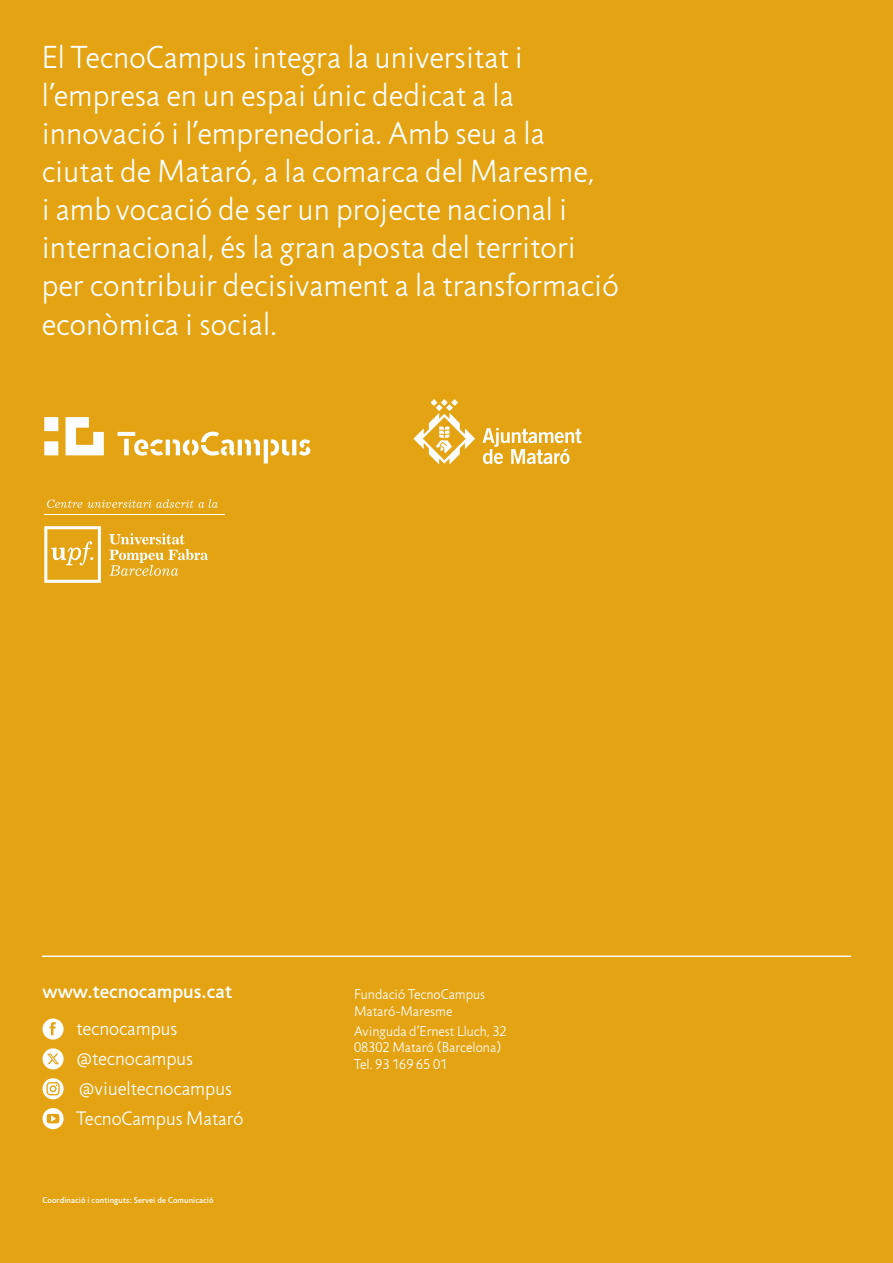
<style>
.page{position:relative;width:893px;height:1263px;background:#e4a312}
.page>*{position:absolute;margin:0;border:0;box-sizing:border-box;transform-origin:0 0}
.t1{font:300 32.25px/38.1px "Jigsaw";letter-spacing:.005em;color:#fff}
.t2{font:500 20.4px "Jigsaw";color:#fff}
.t3{font:300 19.8px/30px "Jigsaw";color:#fff}
.t4{font:300 14.25px/16.5px "Jigsaw";color:#fff}
.t5{font:500 8.55px "Jigsaw";letter-spacing:.01em;color:#fff}
</style>
<div class="page">
<svg style="left:43px;top:1078px;width:21px;height:21px"></svg>
<svg style="left:43px;top:1018px;width:21px;height:21px"></svg>
<svg style="left:43px;top:1108px;width:21px;height:21px"></svg>
<hr style="left:43px;top:955px;width:807px;height:2px;background:#fff">
<svg style="left:482px;top:428px;width:99px;height:36px"></svg>
<svg style="left:413px;top:399px;width:62px;height:65px"></svg>
<svg style="left:118px;top:432px;width:192px;height:31px"></svg>
<svg style="left:44px;top:417px;width:60px;height:38px"></svg>
<svg style="left:47px;top:499px;width:171px;height:9px"></svg>
<hr style="left:44px;top:515px;width:181px;height:1px;background:#fff">
<svg style="left:44px;top:526px;width:164px;height:57px"></svg>
<svg style="left:43px;top:1048px;width:21px;height:21px"></svg>
<p class="t1" style="left:42px;top:39px;width:578px">El TecnoCampus integra la universitat i l’empresa en un espai únic dedicat a la innovació i l’emprenedoria. Amb seu a la ciutat de Mataró, a la comarca del Maresme,<br>i amb vocació de ser un projecte nacional i internacional, és la gran aposta del territori per contribuir decisivament a la transformació econòmica i social.</p>
<p class="t2" style="left:43px;top:979px;width:191px">www.tecnocampus.cat</p>
<p class="t3" style="left:76px;top:1014px;width:169px">tecnocampus @tecnocampus @viueltecnocampus<br>TecnoCampus Mataró</p>
<p class="t5" style="left:43px;top:1195px;width:172px">Coordinació i continguts: Servei de Comunicació</p>
<p class="t4" style="left:354px;top:986px;width:133px">Fundació TecnoCampus<br>Mataró-Maresme</p>
<p class="t4" style="left:354px;top:1023px;width:154px">Avinguda d’Ernest Lluch, 32<br>08302 Mataró (Barcelona)<br>Tel. 93 169 65 01</p>
</div>
